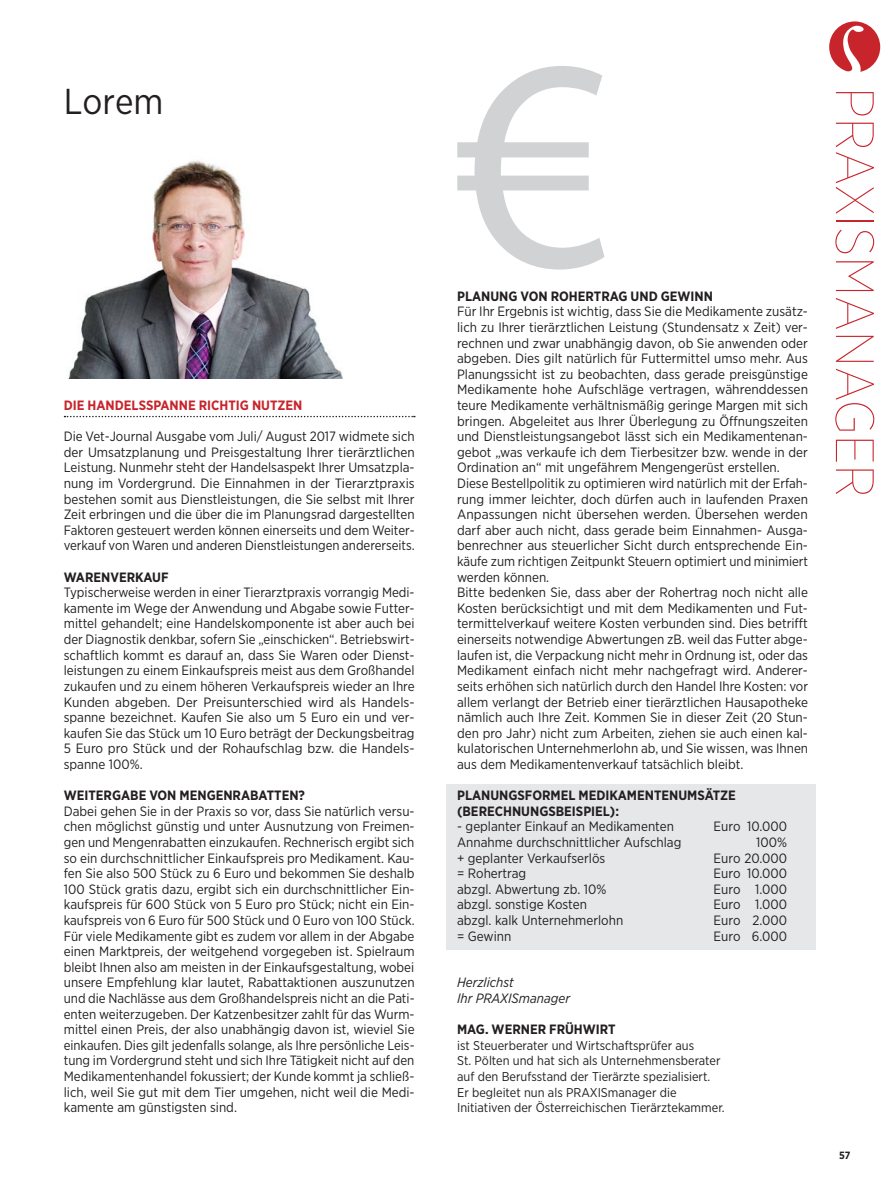
<style>
.page{position:relative;width:893px;height:1191px;background:#fff}
.page>*{position:absolute;margin:0;border:0;box-sizing:border-box;transform-origin:0 0}
.t1{font:100 54px "Gotham Narrow";color:#c8242b}
.HEADLINEMITTEL{font:36px "Gotham Narrow";color:#231f20}
.lauftext_ohne_Einzug{font:13.5px/15.6px "Gotham Narrow";color:#231f20;text-align:justify}
.lauftext_ohne_Einzug-2{font:700 13.5px "Gotham Narrow";color:#231f20}
.t2{font:700 13.5px "Gotham Narrow";color:#c8242b}
.lauftext_ohne_Einzug-3{font:italic 13.5px "Gotham Narrow";color:#231f20}
.lauftext_ohne_Einzug-4{font:12.75px/15.6px "Gotham Narrow";color:#231f20}
.t3{font:700 10.5px "Gotham Narrow";color:#231f20}
</style>
<div class="page">
<svg style="left:457px;top:66px;width:147px;height:203px"></svg>
<svg style="left:829px;top:21px;width:51px;height:51px"></svg>
<div style="left:446px;top:784px;width:370px;height:165px;background:#e6e7e9"></div>
<svg style="left:65px;top:416px;width:350px;height:1px"></svg>
<img style="left:68px;top:160px;width:275px;height:219px">
<p class="HEADLINEMITTEL" style="left:64px;top:79px;width:101px">Lorem</p>
<p class="t2" style="left:64px;top:396px;width:240px">DIE HANDELSSPANNE RICHTIG NUTZEN</p>
<p class="lauftext_ohne_Einzug" style="left:64px;top:428px;width:352px">Die Vet-Journal Ausgabe vom Juli/ August 2017 widmete sich der Umsatzplanung und Preisgestaltung Ihrer tierärztlichen Leistung. Nunmehr steht der Handelsaspekt Ihrer Umsatzpla&shy;nung im Vordergrund. Die Einnahmen in der Tierarztpraxis bestehen somit aus Dienstleistungen, die Sie selbst mit Ihrer Zeit erbringen und die über die im Planungsrad dargestellten Faktoren gesteuert werden können einerseits und dem Weiter&shy;verkauf von Waren und anderen Dienstleistungen andererseits.</p>
<p class="lauftext_ohne_Einzug-2" style="left:64px;top:568px;width:106px">WARENVERKAUF</p>
<p class="lauftext_ohne_Einzug" style="left:64px;top:584px;width:352px">Typischerweise werden in einer Tierarztpraxis vorrangig Medi&shy;kamente im Wege der Anwendung und Abgabe sowie Futter&shy;mittel gehandelt; eine Handelskomponente ist aber auch bei der Diagnostik denkbar, sofern Sie „einschicken“. Betriebswirt&shy;schaftlich kommt es darauf an, dass Sie Waren oder Dienst&shy;leistungen zu einem Einkaufspreis meist aus dem Großhandel zukaufen und zu einem höheren Verkaufspreis wieder an Ihre Kunden abgeben. Der Preisunterschied wird als Handels&shy;spanne bezeichnet. Kaufen Sie also um 5 Euro ein und ver&shy;kaufen Sie das Stück um 10 Euro beträgt der Deckungsbeitrag 5 Euro pro Stück und der Rohaufschlag bzw. die Handels&shy;spanne 100%.</p>
<p class="lauftext_ohne_Einzug-2" style="left:64px;top:786px;width:243px">WEITERGABE VON MENGENRABATTEN?</p>
<p class="lauftext_ohne_Einzug" style="left:64px;top:803px;width:352px">Dabei gehen Sie in der Praxis so vor, dass Sie natürlich versu&shy;chen möglichst günstig und unter Ausnutzung von Freimen&shy;gen und Mengenrabatten einzukaufen. Rechnerisch ergibt sich so ein durchschnittlicher Einkaufspreis pro Medikament. Kau&shy;fen Sie also 500 Stück zu 6 Euro und bekommen Sie deshalb 100 Stück gratis dazu, ergibt sich ein durchschnittlicher Ein&shy;kaufspreis für 600 Stück von 5 Euro pro Stück; nicht ein Ein&shy;kaufspreis von 6 Euro für 500 Stück und 0 Euro von 100 Stück.<br>Für viele Medikamente gibt es zudem vor allem in der Abgabe einen Marktpreis, der weitgehend vorgegeben ist. Spielraum bleibt Ihnen also am meisten in der Einkaufsgestaltung, wobei unsere Empfehlung klar lautet, Rabattaktionen auszunutzen und die Nachlässe aus dem Großhandelspreis nicht an die Pati&shy;enten weiterzugeben. Der Katzenbesitzer zahlt für das Wurm&shy;mittel einen Preis, der also unabhängig davon ist, wieviel Sie einkaufen. Dies gilt jedenfalls solange, als Ihre persönliche Leis&shy;tung im Vordergrund steht und sich Ihre Tätigkeit nicht auf den Medikamentenhandel fokussiert; der Kunde kommt ja schließ&shy;lich, weil Sie gut mit dem Tier umgehen, nicht weil die Medi&shy;kamente am günstigsten sind.</p>
<p class="lauftext_ohne_Einzug-2" style="left:457px;top:287px;width:257px">PLANUNG VON ROHERTRAG UND GEWINN</p>
<p class="lauftext_ohne_Einzug" style="left:457px;top:303px;width:352px">Für Ihr Ergebnis ist wichtig, dass Sie die Medikamente zusätz&shy;lich zu Ihrer tierärztlichen Leistung (Stundensatz x Zeit) ver&shy;rechnen und zwar unabhängig davon, ob Sie anwenden oder abgeben. Dies gilt natürlich für Futtermittel umso mehr. Aus Planungssicht ist zu beobachten, dass gerade preisgünstige Medikamente hohe Aufschläge vertragen, währenddessen teure Medikamente verhältnismäßig geringe Margen mit sich bringen. Abgeleitet aus Ihrer Überlegung zu Öffnungszeiten und Dienstleistungsangebot lässt sich ein Medikamentenan&shy;gebot „was verkaufe ich dem Tierbesitzer bzw. wende in der Ordination an“ mit ungefährem Mengengerüst erstellen.</p>
<p class="lauftext_ohne_Einzug" style="left:457px;top:475px;width:353px">Diese Bestellpolitik zu optimieren wird natürlich mit der Erfah&shy;rung immer leichter, doch dürfen auch in laufenden Praxen Anpassungen nicht übersehen werden. Übersehen werden darf aber auch nicht, dass gerade beim Einnahmen- Ausga&shy;benrechner aus steuerlicher Sicht durch entsprechende Ein&shy;käufe zum richtigen Zeitpunkt Steuern optimiert und minimiert werden können.</p>
<p class="lauftext_ohne_Einzug" style="left:457px;top:584px;width:352px">Bitte bedenken Sie, dass aber der Rohertrag noch nicht alle Kosten berücksichtigt und mit dem Medikamenten und Fut&shy;termittelverkauf weitere Kosten verbunden sind. Dies betrifft einerseits notwendige Abwertungen zB. weil das Futter abge&shy;laufen ist, die Verpackung nicht mehr in Ordnung ist, oder das Medikament einfach nicht mehr nachgefragt wird. Anderer&shy;seits erhöhen sich natürlich durch den Handel Ihre Kosten: vor allem verlangt der Betrieb einer tierärztlichen Hausapotheke nämlich auch Ihre Zeit. Kommen Sie in dieser Zeit (20 Stun&shy;den pro Jahr) nicht zum Arbeiten, ziehen sie auch einen kal&shy;kulatorischen Unternehmerlohn ab, und Sie wissen, was Ihnen aus dem Medikamentenverkauf tatsächlich bleibt.</p>
<p class="lauftext_ohne_Einzug-2" style="left:457px;top:786px;width:280px">PLANUNGSFORMEL MEDIKAMENTENUMSÄTZE</p>
<p class="lauftext_ohne_Einzug-2" style="left:457px;top:802px;width:163px">(BERECHNUNGSBEISPIEL):</p>
<p class="lauftext_ohne_Einzug" style="left:457px;top:818px;width:218px">- geplanter Einkauf an Medikamenten</p>
<p class="lauftext_ohne_Einzug" style="left:714px;top:818px;width:75px">Euro 10.000</p>
<p class="lauftext_ohne_Einzug" style="left:457px;top:834px;width:226px">Annahme durchschnittlicher Aufschlag</p>
<p class="lauftext_ohne_Einzug" style="left:756px;top:834px;width:32px">100%</p>
<p class="lauftext_ohne_Einzug" style="left:457px;top:849px;width:150px">+ geplanter Verkaufserlös</p>
<p class="lauftext_ohne_Einzug" style="left:714px;top:849px;width:75px">Euro 20.000</p>
<p class="lauftext_ohne_Einzug" style="left:457px;top:865px;width:71px">= Rohertrag</p>
<p class="lauftext_ohne_Einzug" style="left:714px;top:865px;width:75px">Euro 10.000</p>
<p class="lauftext_ohne_Einzug" style="left:457px;top:881px;width:151px">abzgl. Abwertung zb. 10%</p>
<p class="lauftext_ohne_Einzug" style="left:714px;top:881px;width:75px">Euro 1.000</p>
<p class="lauftext_ohne_Einzug" style="left:457px;top:896px;width:131px">abzgl. sonstige Kosten</p>
<p class="lauftext_ohne_Einzug" style="left:714px;top:896px;width:75px">Euro 1.000</p>
<p class="lauftext_ohne_Einzug" style="left:457px;top:912px;width:168px">abzgl. kalk Unternehmerlohn</p>
<p class="lauftext_ohne_Einzug" style="left:714px;top:912px;width:75px">Euro 2.000</p>
<p class="lauftext_ohne_Einzug" style="left:457px;top:927px;width:56px">= Gewinn</p>
<p class="lauftext_ohne_Einzug" style="left:714px;top:927px;width:75px">Euro 6.000</p>
<p class="lauftext_ohne_Einzug-3" style="left:457px;top:974px;width:58px">Herzlichst</p>
<p class="lauftext_ohne_Einzug-3" style="left:457px;top:990px;width:114px">Ihr PRAXISmanager</p>
<p class="lauftext_ohne_Einzug-2" style="left:457px;top:1020px;width:160px">MAG. WERNER FRÜHWIRT</p>
<p class="lauftext_ohne_Einzug-4" style="left:457px;top:1037px;width:269px">ist Steuerberater und Wirtschaftsprüfer aus<br>St. Pölten und hat sich als Unternehmensberater auf den Berufsstand der Tierärzte spezialisiert.<br>Er begleitet nun als PRAXISmanager die Initiativen der Österreichischen Tierärztekammer.</p>
<p class="t1" style="left:887px;top:87px;width:412px;rotate:90deg">PRAXISMANAGER</p>
<p class="t3" style="left:839px;top:1148px;width:13px">57</p>
</div>
